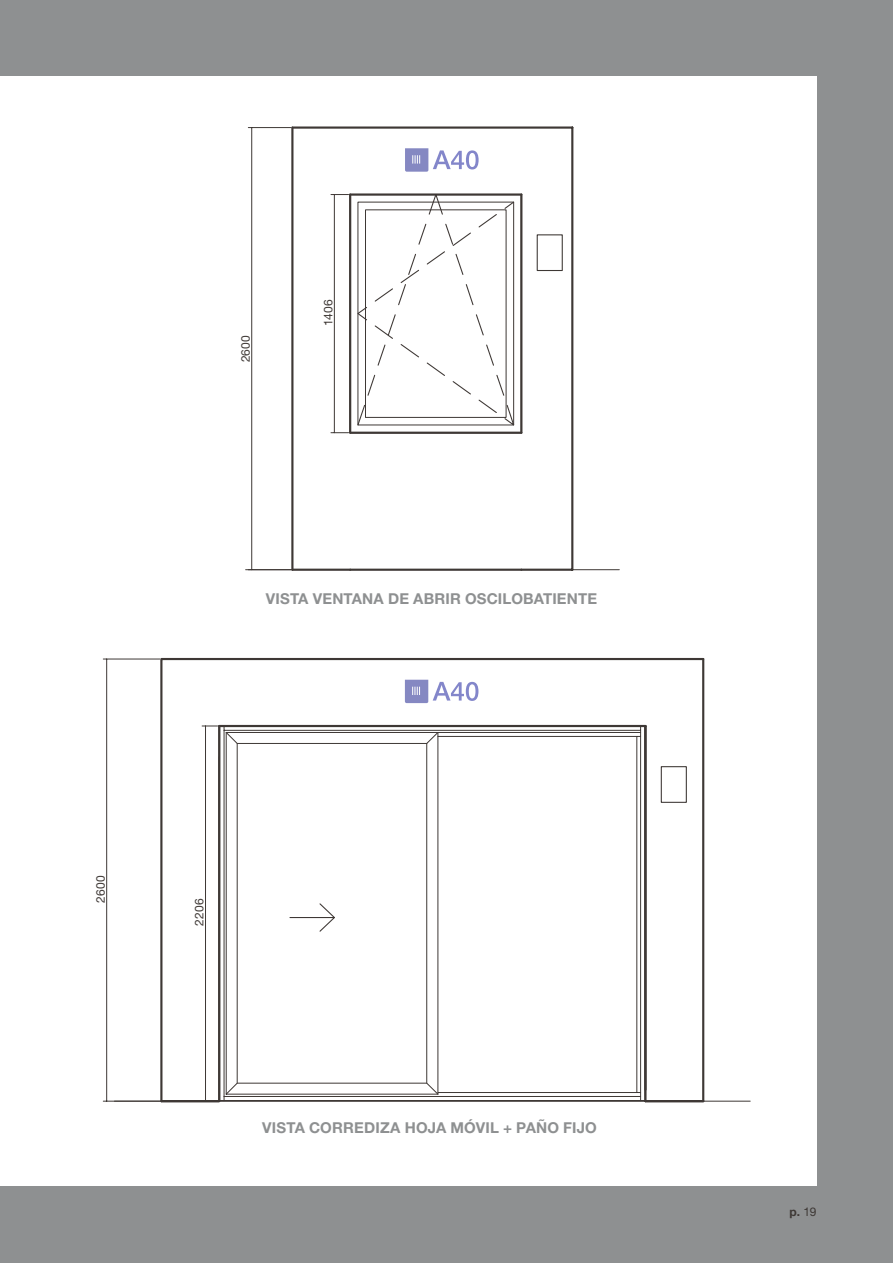
<style>
.page{position:relative;width:893px;height:1263px;background:#8e9091}
.page>*{position:absolute;margin:0;border:0;box-sizing:border-box;transform-origin:0 0}
.t1{font:700 15px "Helvetica Neue LT Std";letter-spacing:.01em;color:#8e9091}
.t2{font:12px "Helvetica Neue LT Std";letter-spacing:.015em;color:#3e3835}
.t3{font:700 12px "Helvetica Neue LT Std";color:#3e3835}
.s1{font-weight:400}
</style>
<div class="page">
<div style="left:0;top:77px;width:816px;height:1109px;background:#fff"></div>
<hr style="left:292px;top:126px;width:280px;height:3px;background:#3e3835">
<hr style="left:521px;top:569px;width:51px;height:2px;background:#3e3835">
<hr style="left:292px;top:569px;width:58px;height:2px;background:#3e3835">
<hr style="left:571px;top:128px;width:2px;height:442px;background:#3e3835">
<hr style="left:291px;top:128px;width:2px;height:442px;background:#3e3835">
<hr style="left:350px;top:569px;width:171px;height:2px;background:#3e3835">
<hr style="left:246px;top:569px;width:46px;height:1px;background:#3e3835">
<hr style="left:572px;top:569px;width:47px;height:1px;background:#3e3835">
<hr style="left:248px;top:127px;width:43px;height:1px;background:#3e3835">
<hr style="left:251px;top:128px;width:1px;height:442px;background:#3e3835">
<svg style="left:331px;top:193px;width:191px;height:241px"></svg>
<hr style="left:334px;top:195px;width:1px;height:238px;background:#3e3835">
<div style="left:537px;top:234px;width:26px;height:37px;border:1px solid #3e3835"></div>
<svg style="left:405px;top:148px;width:74px;height:24px"></svg>
<svg style="left:159px;top:657px;width:546px;height:446px"></svg>
<hr style="left:644px;top:726px;width:2px;height:375px;background:#3e3835">
<hr style="left:702px;top:659px;width:2px;height:442px;background:#3e3835">
<hr style="left:161px;top:1100px;width:58px;height:2px;background:#3e3835">
<hr style="left:645px;top:1100px;width:58px;height:2px;background:#3e3835">
<hr style="left:219px;top:725px;width:426px;height:2px;background:#3e3835">
<hr style="left:103px;top:659px;width:57px;height:1px;background:#3e3835">
<hr style="left:103px;top:1101px;width:57px;height:1px;background:#3e3835">
<hr style="left:106px;top:659px;width:1px;height:442px;background:#3e3835">
<hr style="left:703px;top:1101px;width:47px;height:1px;background:#3e3835">
<hr style="left:114px;top:1101px;width:47px;height:1px;background:#3e3835">
<svg style="left:202px;top:726px;width:16px;height:1px"></svg>
<hr style="left:205px;top:726px;width:1px;height:375px;background:#3e3835">
<hr style="left:218px;top:726px;width:2px;height:375px;background:#3e3835">
<div style="left:661px;top:766px;width:26px;height:37px;border:1px solid #3e3835"></div>
<svg style="left:405px;top:680px;width:73px;height:23px"></svg>
<p class="t2" style="left:238px;top:362px;width:29px;rotate:-90deg">2600</p>
<p class="t2" style="left:321px;top:326px;width:28px;rotate:-90deg">1406</p>
<p class="t1" style="left:266px;top:589px;width:333px">VISTA VENTANA DE ABRIR OSCILOBATIENTE</p>
<p class="t2" style="left:93px;top:903px;width:29px;rotate:-90deg">2600</p>
<p class="t2" style="left:192px;top:926px;width:29px;rotate:-90deg">2206</p>
<p class="t1" style="left:262px;top:1118px;width:336px">VISTA CORREDIZA HOJA MÓVIL + PAÑO FIJO</p>
<p class="t3" style="left:789px;top:1204px;width:29px">p. <span class="s1">19</span></p>
</div>
